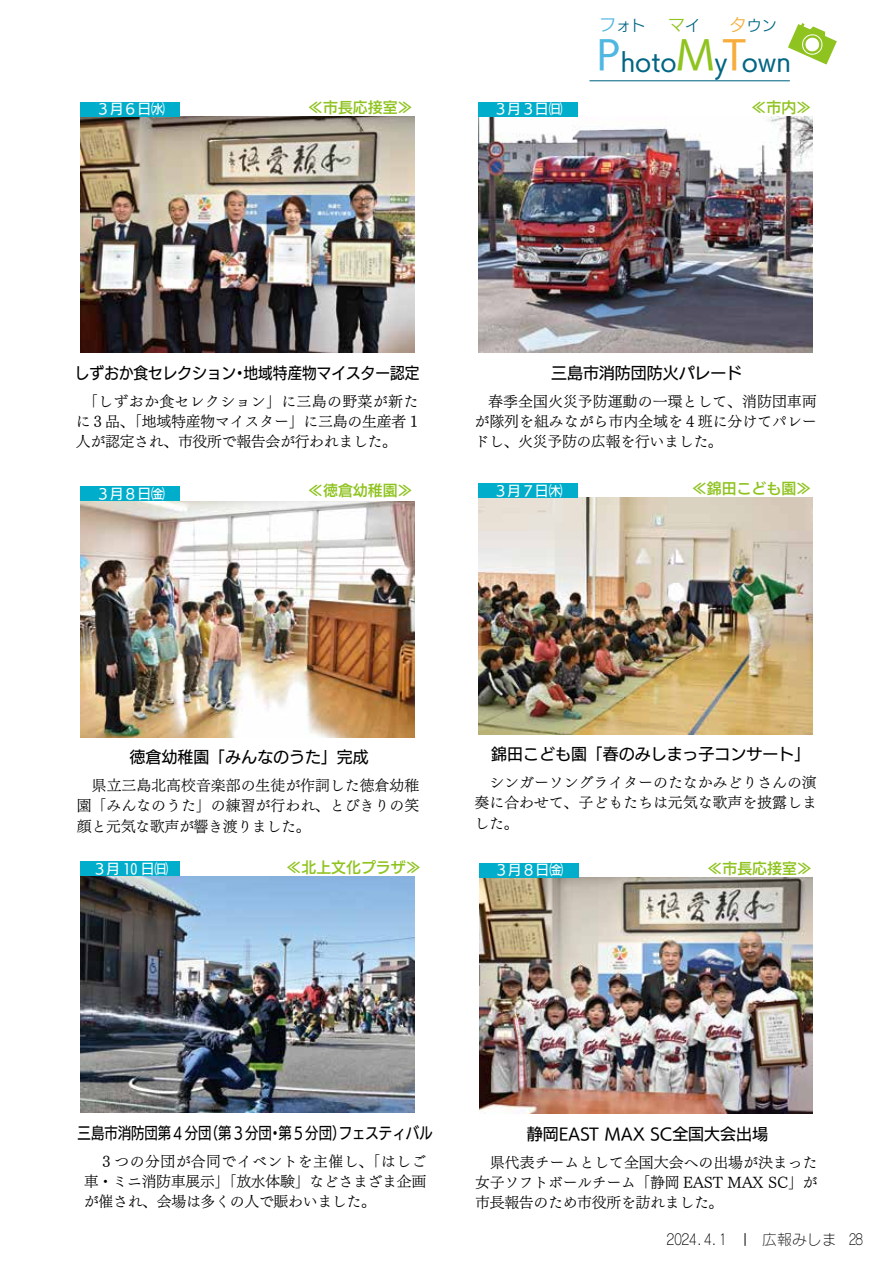
<style>
.page{position:relative;width:893px;height:1263px;background:#fff}
.page>*{position:absolute;margin:0;border:0;box-sizing:border-box;transform-origin:0 0}
.t1{font:24.45px "UD Kakugo Large Pro M";color:#006583}
.t2{font:16.95px "UD Kakugo Large Pro R";color:#8fc31f}
.t3{font:15.9px "UD Kakugo Large Pro M";color:#000}
.t4{font:15.9px "UD Kakugo Large Pro M";color:#000;scale:.84 1}
.t5{font:15.9px "UD Kakugo Large Pro M";color:#000;scale:.92 1}
.t6{font:14.85px/20.2px "UD Mincho Pro L";letter-spacing:-.01em;color:#000;text-align:justify}
.t7{font:14.85px "UD Kakugo Large Pro DB";color:#8fc31f}
.t8{font:14.85px "Rodin Cattleya Pro L";color:#000}
.t9{font:14.85px "UD Kakugo Large Pro R";color:#006583}
.t10{font:13.8px "UD Kakugo Large Pro M";color:#fff}
.s1{font-size:16.95px;color:#4fb7e2}
.s2{font-size:14.85px;color:#006583}
.s3{font-size:16.95px;color:#f6ad3c}
.s4{font-size:38.25px;color:#4fb7e2}
.s5{font-size:38.25px;color:#8fc31f}
.s6{font-size:38.25px;color:#f6ad3c}
</style>
<div class="page">
<svg style="left:788px;top:23px;width:49px;height:42px"></svg>
<hr style="left:589px;top:80px;width:201px;height:1px;background:#006583">
<img style="left:479px;top:117px;width:333px;height:236px">
<img style="left:81px;top:876px;width:333px;height:237px">
<img style="left:479px;top:498px;width:333px;height:236px">
<img style="left:81px;top:501px;width:333px;height:236px">
<img style="left:81px;top:117px;width:333px;height:236px">
<img style="left:479px;top:877px;width:334px;height:237px">
<div style="left:478px;top:102px;width:100px;height:15px;background:#00aecc"></div>
<div style="left:81px;top:861px;width:99px;height:15px;background:#00aecc"></div>
<div style="left:478px;top:483px;width:100px;height:15px;background:#00aecc"></div>
<div style="left:81px;top:486px;width:99px;height:15px;background:#00aecc"></div>
<div style="left:81px;top:102px;width:99px;height:15px;background:#00aecc"></div>
<div style="left:479px;top:863px;width:99px;height:14px;background:#00aecc"></div>
<svg style="left:745px;top:1233px;width:1px;height:13px"></svg>
<p class="t10" style="left:96px;top:98px;width:71px">３月６日㈬</p>
<p class="t7" style="left:308px;top:95px;width:106px">≪市長応接室≫</p>
<p class="t10" style="left:493px;top:98px;width:71px">３月３日㈰</p>
<p class="t9" style="left:599px;top:13px;width:48px"><span class="s1">フ</span>ォト</p>
<p class="t2" style="left:668px;top:11px;width:33px">マ<span class="s2">イ</span></p>
<p class="t9" style="left:730px;top:13px;width:48px"><span class="s3">タ</span>ウン</p>
<h1 class="t1" style="left:597px;top:41px;width:196px"><span class="s4">P</span>hoto<span class="s5">M</span>y<span class="s6">T</span>own</h1>
<p class="t7" style="left:752px;top:95px;width:61px">≪市内≫</p>
<p class="t5" style="left:75px;top:360px;width:376px">しずおか食セレクション・地域特産物マイスター認定</p>
<p class="t6" style="left:76px;top:390px;width:344px">　「しずおか食セレクション」に三島の野菜が新たに３品、「地域特産物マイスター」に三島の生産者 1人が認定され、市役所で報告会が行われました。</p>
<p class="t3" style="left:551px;top:360px;width:193px">三島市消防団防火パレード</p>
<p class="t6" style="left:475px;top:390px;width:344px;text-indent:14px">春季全国火災予防運動の一環として、消防団車両が隊列を組みながら市内全域を４班に分けてパレードし、火災予防の広報を行いました。</p>
<p class="t7" style="left:308px;top:478px;width:106px">≪徳倉幼稚園≫</p>
<p class="t7" style="left:692px;top:476px;width:121px">≪錦田こども園≫</p>
<p class="t10" style="left:96px;top:482px;width:71px">３月８日㈮</p>
<p class="t10" style="left:493px;top:479px;width:71px">３月７日㈭</p>
<p class="t3" style="left:130px;top:744px;width:241px">徳倉幼稚園「みんなのうた」完成</p>
<p class="t3" style="left:491px;top:741px;width:320px">錦田こども園「春のみしまっ子コンサート」</p>
<p class="t6" style="left:77px;top:775px;width:344px">　県立三島北高校音楽部の生徒が作詞した徳倉幼稚園「みんなのうた」の練習が行われ、とびきりの笑顔と元気な歌声が響き渡りました。</p>
<p class="t6" style="left:475px;top:772px;width:344px">　シンガーソングライターのたなかみどりさんの演奏に合わせて、子どもたちは元気な歌声を披露しました。</p>
<p class="t10" style="left:92px;top:858px;width:78px">３月 10 日㈰</p>
<p class="t7" style="left:287px;top:855px;width:135px">≪北上文化プラザ≫</p>
<p class="t10" style="left:494px;top:859px;width:71px">３月８日㈮</p>
<p class="t7" style="left:708px;top:856px;width:106px">≪市長応接室≫</p>
<p class="t4" style="left:78px;top:1120px;width:424px">三島市消防団第４分団（第３分団・第５分団）フェスティバル</p>
<p class="t6" style="left:84px;top:1150px;width:344px">　３つの分団が合同でイベントを主催し、「はしご車・ミニ消防車展示」「放水体験」などさまざま企画が催され、会場は多くの人で賑わいました。</p>
<p class="t3" style="left:527px;top:1121px;width:243px">静岡EAST MAX SC全国大会出場</p>
<p class="t6" style="left:475px;top:1151px;width:344px">　県代表チームとして全国大会への出場が決まった女子ソフトボールチーム「静岡 EAST MAX SC」が市長報告のため市役所を訪れました。</p>
<p class="t8" style="left:667px;top:1230px;width:61px">２０２4．４．1</p>
<p class="t8" style="left:762px;top:1230px;width:102px">広報みしま 28</p>
</div>
